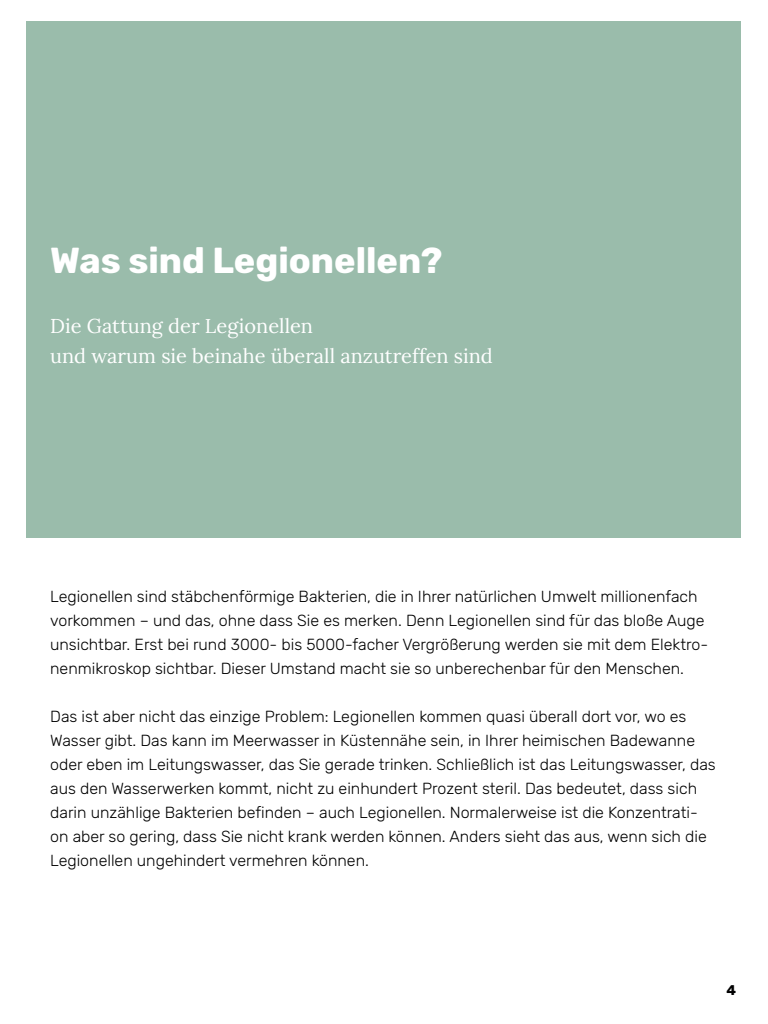
<style>
.page{position:relative;width:768px;height:1024px;background:#fff}
.page>*{position:absolute;margin:0;border:0;box-sizing:border-box;transform-origin:0 0}
.t1{font:700 36px "Rubik";color:#fff}
.t2{font:20px/30px "Lora";color:#fff}
.t3{font:300 16px/24px "Rubik";color:#000001}
.t4{font:700 14px "Rubik";color:#000001}
</style>
<div class="page">
<div style="left:26px;top:21px;width:715px;height:517px;background:#9abcab"></div>
<h1 class="t1" style="left:50px;top:239px;width:394px">Was sind Legionellen?</h1>
<p class="t2" style="left:50px;top:309px;width:444px">Die Gattung der Legionellen<br>und warum sie beinahe überall anzutreffen sind</p>
<p class="t3" style="left:50px;top:585px;width:660px">Legionellen sind stäbchenförmige Bakterien, die in Ihrer natürlichen Umwelt millionenfach vorkommen – und das, ohne dass Sie es merken. Denn Legionellen sind für das bloße Auge unsichtbar. Erst bei rund 3000- bis 5000-facher Vergrößerung werden sie mit dem Elektro&shy;nenmikroskop sichtbar. Dieser Umstand macht sie so unberechenbar für den Menschen.</p>
<p class="t3" style="left:50px;top:705px;width:667px">Das ist aber nicht das einzige Problem: Legionellen kommen quasi überall dort vor, wo es Wasser gibt. Das kann im Meerwasser in Küstennähe sein, in Ihrer heimischen Badewanne oder eben im Leitungswasser, das Sie gerade trinken. Schließlich ist das Leitungswasser, das aus den Wasserwerken kommt, nicht zu einhundert Prozent steril. Das bedeutet, dass sich darin unzählige Bakterien befinden – auch Legionellen. Normalerweise ist die Konzentrati&shy;on aber so gering, dass Sie nicht krank werden können. Anders sieht das aus, wenn sich die Legionellen ungehindert vermehren können.</p>
<p class="t4" style="left:727px;top:982px;width:11px">4</p>
</div>
